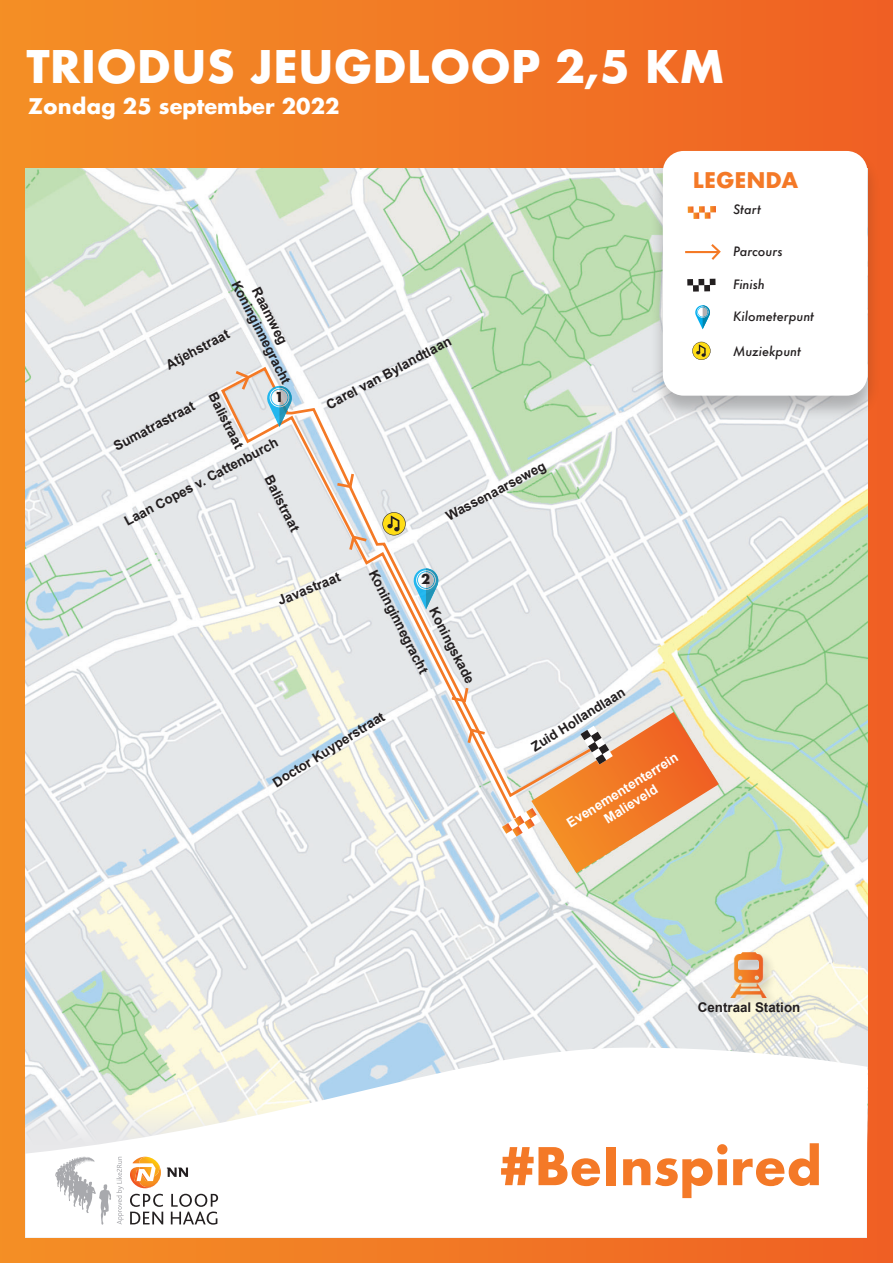
<style>
.page{position:relative;width:893px;height:1263px;background:#fff}
.page>*{position:absolute;margin:0;border:0;box-sizing:border-box;transform-origin:0 0}
.t1{font:700 50.55px "Futura";color:#f47927}
.t2{font:700 43.8px "Futura";color:#fff}
.t3{font:700 21px "Futura Std";color:#fff}
.t4{font:700 21px "Futura";color:#f47927}
.t5{font:700 13.35px "Arial";color:#231f20}
.t6{font:700 13.35px/16px "Arial";color:#fff;text-align:center}
.t7{font:700 13.35px "Futura";color:#231f20}
.t8{font:italic 500 12.6px "Futura";color:#231f20}
.s1{font-family:"Futura"}
</style>
<div class="page">
<div style="left:0;top:0;width:893px;height:1263px;background:linear-gradient(to right,#f39128,#f06024)"></div>
<img style="left:26px;top:169px;width:841px;height:878px">
<svg style="left:219px;top:365px;width:379px;height:457px"></svg>
<svg style="left:266px;top:386px;width:27px;height:41px"></svg>
<svg style="left:382px;top:512px;width:24px;height:23px"></svg>
<svg style="left:500px;top:712px;width:219px;height:161px;background:#e5b78d"></svg>
<svg style="left:466px;top:727px;width:22px;height:19px"></svg>
<svg style="left:347px;top:534px;width:23px;height:19px"></svg>
<svg style="left:233px;top:369px;width:19px;height:24px"></svg>
<svg style="left:334px;top:471px;width:22px;height:19px"></svg>
<svg style="left:449px;top:685px;width:21px;height:19px"></svg>
<div style="left:729px;top:950px;width:49px;height:60px;background:#231f20;opacity:.22"></div>
<img style="left:731px;top:953px;width:35px;height:44px">
<svg style="left:412px;top:568px;width:28px;height:41px"></svg>
<div style="left:650px;top:150px;width:231px;height:271px;background:#231f20;opacity:.28"></div>
<div style="left:663px;top:151px;width:204px;height:245px;background:#fff;border-radius:21px"></div>
<svg style="left:695px;top:305px;width:15px;height:24px"></svg>
<svg style="left:692px;top:342px;width:18px;height:18px"></svg>
<svg style="left:688px;top:206px;width:28px;height:13px"></svg>
<svg style="left:687px;top:279px;width:28px;height:12px"></svg>
<hr style="left:685px;top:251px;width:34px;height:2px;background:#f47925">
<svg style="left:709px;top:244px;width:12px;height:16px"></svg>
<svg style="left:26px;top:1047px;width:841px;height:190px"></svg>
<img style="left:140px;top:1157px;width:19px;height:10px">
<img style="left:133px;top:1157px;width:15px;height:6px">
<svg style="left:130px;top:1167px;width:31px;height:21px"></svg>
<svg style="left:167px;top:1167px;width:21px;height:10px"></svg>
<svg style="left:55px;top:1156px;width:69px;height:68px"></svg>
<svg style="left:130px;top:1194px;width:33px;height:30px"></svg>
<svg style="left:171px;top:1194px;width:47px;height:30px"></svg>
<h2 class="t2" style="left:27px;top:35px;width:700px">TRIODUS JEUGDLOOP 2,5 KM</h2>
<h3 class="t3" style="left:28px;top:92px;width:313px"><span class="s1">Zondag</span> 25 september 2022</h3>
<h3 class="t4" style="left:693px;top:165px;width:107px">LEGENDA</h3>
<p class="t8" style="left:733px;top:201px;width:29px">Start</p>
<p class="t5" style="left:243px;top:277px;width:116px;rotate:63deg">Koninginnegracht</p>
<p class="t5" style="left:264px;top:284px;width:64px;rotate:63deg">Raamweg</p>
<p class="t5" style="left:163px;top:358px;width:71px;rotate:-28deg">Atjehstraat</p>
<p class="t5" style="left:220px;top:389px;width:62px;rotate:63deg">Balistraat</p>
<p class="t7" style="left:275px;top:387px;width:11px">1</p>
<p class="t5" style="left:111px;top:439px;width:91px;rotate:-28deg">Sumatrastraat</p>
<p class="t5" style="left:121px;top:514px;width:173px;rotate:-28deg">Laan Copes v. Cattenburch</p>
<p class="t5" style="left:276px;top:472px;width:62px;rotate:63deg">Balistraat</p>
<p class="t5" style="left:323px;top:398px;width:141px;rotate:-28deg">Carel van Bylandtlaan</p>
<p class="t5" style="left:443px;top:509px;width:112px;rotate:-28deg">Wassenaarseweg</p>
<p class="t5" style="left:275px;top:593px;width:68px;rotate:-22deg">Javastraat</p>
<p class="t5" style="left:381px;top:567px;width:116px;rotate:63deg">Koninginnegracht</p>
<p class="t7" style="left:421px;top:570px;width:11px">2</p>
<p class="t5" style="left:441px;top:604px;width:85px;rotate:63deg">Koningskade</p>
<p class="t5" style="left:269px;top:776px;width:131px;rotate:-32deg">Doctor Kuyperstraat</p>
<p class="t5" style="left:528px;top:740px;width:109px;rotate:-32deg">Zuid Hollandlaan</p>
<p class="t6" style="left:564px;top:818px;width:130px;rotate:-32deg">Evenemententerrein<br>Malieveld</p>
<p class="t8" style="left:733px;top:242px;width:51px">Parcours</p>
<p class="t8" style="left:733px;top:275px;width:33px">Finish</p>
<p class="t8" style="left:733px;top:308px;width:82px">Kilometerpunt</p>
<p class="t8" style="left:733px;top:342px;width:69px">Muziekpunt</p>
<p class="t5" style="left:698px;top:998px;width:104px">Centraal Station</p>
<h1 class="t1" style="left:500px;top:1129px;width:323px">#BeInspired</h1>
</div>
